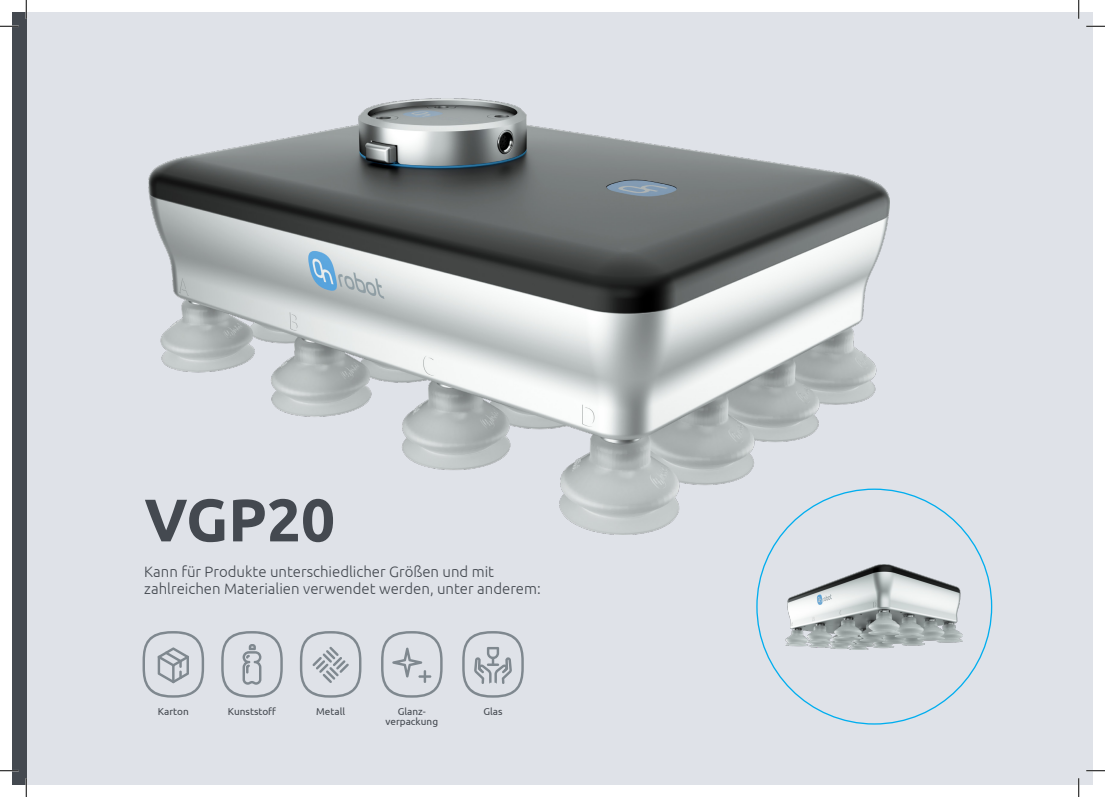
<style>
.page{position:relative;width:1105px;height:797px;background:#fff}
.page>*{position:absolute;margin:0;border:0;box-sizing:border-box;transform-origin:0 0}
.t1{font:700 60px "Ubuntu";color:#444950}
.t2{font:300 15px/17.5px "Ubuntu";color:#444950}
.t3{font:10px "Ubuntu";color:#444950}
</style>
<div class="page">
<div style="left:26px;top:12px;width:1067px;height:773px;background:#dfe2e8"></div>
<div style="left:12px;top:12px;width:15px;height:773px;background:#444950"></div>
<img style="left:148px;top:99px;width:741px;height:436px">
<img style="left:785px;top:564px;width:177px;height:86px">
<svg style="left:221px;top:631px;width:62px;height:66px"></svg>
<svg style="left:300px;top:631px;width:61px;height:66px"></svg>
<svg style="left:381px;top:631px;width:62px;height:66px"></svg>
<svg style="left:462px;top:631px;width:62px;height:66px"></svg>
<svg style="left:143px;top:631px;width:61px;height:66px"></svg>
<svg style="left:0;top:25px;width:19px;height:2px"></svg>
<svg style="left:1086px;top:25px;width:19px;height:2px"></svg>
<svg style="left:0;top:770px;width:19px;height:1px"></svg>
<svg style="left:1086px;top:770px;width:19px;height:1px"></svg>
<svg style="left:25px;top:0;width:2px;height:19px"></svg>
<svg style="left:25px;top:778px;width:2px;height:19px"></svg>
<svg style="left:1078px;top:0;width:1px;height:19px"></svg>
<svg style="left:1078px;top:778px;width:1px;height:19px"></svg>
<p class="t1" style="left:144px;top:483px;width:192px">VGP20</p>
<p class="t2" style="left:144px;top:562px;width:398px">Kann für Produkte unterschiedlicher Größen und mit zahlreichen Materialien verwendet werden, unter anderem:</p>
<p class="t3" style="left:228px;top:705px;width:50px">Kunststoff</p>
<p class="t3" style="left:316px;top:705px;width:30px">Metall</p>
<p class="t3" style="left:398px;top:705px;width:30px">Glanz-</p>
<p class="t3" style="left:386px;top:715px;width:54px">verpackung</p>
<p class="t3" style="left:158px;top:705px;width:32px">Karton</p>
<p class="t3" style="left:483px;top:705px;width:21px">Glas</p>
</div>
